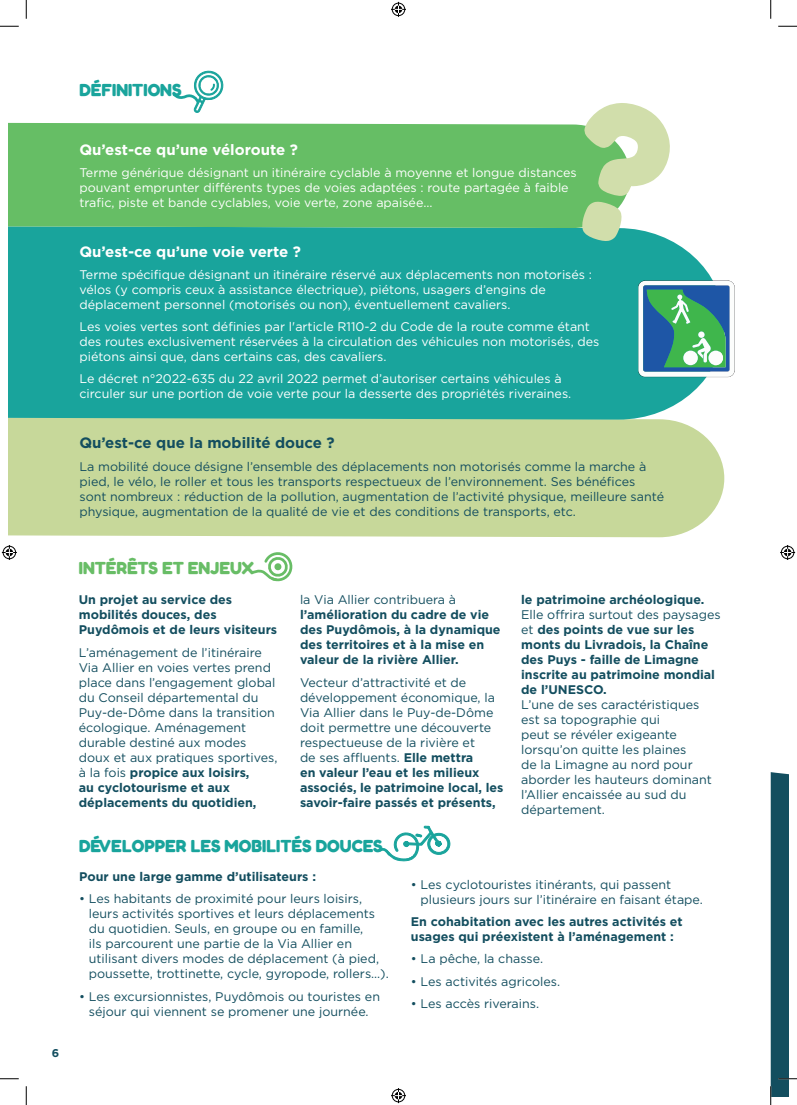
<style>
.page{position:relative;width:797px;height:1105px;background:#fff}
.page>*{position:absolute;margin:0;border:0;box-sizing:border-box;transform-origin:0 0}
.t1{font:700 17.5px "Fredoka";color:#19a49c}
.t2{font:700 17.5px "Fredoka";color:#68bd66}
.t3{font:700 15px "Gotham";color:#fff}
.t4{font:700 15px "Gotham";color:#134e5f}
.t5{font:12.5px/15px "Gotham";color:#134e5f}
.t6{font:12.5px/15px "Gotham";color:#fff}
.t7{font:700 12.5px/15px "Gotham";color:#134e5f}
.t8{font:700 11.25px "Gotham";color:#134e5f}
.s1{font-weight:700}
.s2{font-weight:400}
</style>
<div class="page">
<div style="left:9px;top:420px;width:715px;height:117px;background:#c7d89a"></div>
<div style="left:9px;top:228px;width:715px;height:192px;background:#19a49c"></div>
<div style="left:9px;top:122px;width:544px;height:106px;background:#66be65"></div>
<svg style="left:172px;top:70px;width:52px;height:43px"></svg>
<svg style="left:638px;top:281px;width:97px;height:96px"></svg>
<div style="left:708px;top:351px;width:15px;height:14px;background:#fcfdfc;border-radius:50%"></div>
<div style="left:683px;top:351px;width:15px;height:14px;background:#fcfdfc;border-radius:50%"></div>
<div style="left:698px;top:331px;width:6px;height:7px;background:#fcfdfc;border-radius:50%"></div>
<svg style="left:251px;top:552px;width:42px;height:30px"></svg>
<svg style="left:377px;top:825px;width:74px;height:37px"></svg>
<svg style="left:0;top:26px;width:19px;height:1px"></svg>
<svg style="left:778px;top:26px;width:19px;height:1px"></svg>
<svg style="left:0;top:1078px;width:19px;height:1px"></svg>
<svg style="left:26px;top:0;width:1px;height:19px"></svg>
<svg style="left:26px;top:1086px;width:1px;height:19px"></svg>
<svg style="left:770px;top:0;width:1px;height:19px"></svg>
<svg style="left:770px;top:772px;width:27px;height:333px"></svg>
<svg style="left:391px;top:2px;width:15px;height:15px"></svg>
<svg style="left:391px;top:1088px;width:15px;height:15px"></svg>
<svg style="left:2px;top:545px;width:15px;height:15px"></svg>
<svg style="left:780px;top:545px;width:15px;height:15px"></svg>
<svg style="left:553px;top:124px;width:127px;height:128px"></svg>
<p class="t8" style="left:52px;top:1045px;width:9px">6</p>
<h1 class="t1" style="left:79px;top:80px;width:104px">DÉFINITIONS</h1>
<p class="t3" style="left:79px;top:139px;width:220px">Qu’est-ce qu’une véloroute ?</p>
<p class="t6" style="left:79px;top:165px;width:499px">Terme générique désignant un itinéraire cyclable à moyenne et longue distances pouvant emprunter différents types de voies adaptées : route partagée à faible trafic, piste et bande cyclables, voie verte, zone apaisée...</p>
<p class="t3" style="left:79px;top:241px;width:223px">Qu’est-ce qu’une voie verte ?</p>
<p class="t6" style="left:79px;top:267px;width:514px">Terme spécifique désignant un itinéraire réservé aux déplacements non motorisés : vélos (y compris ceux à assistance électrique), piétons, usagers d’engins de déplacement personnel (motorisés ou non), éventuellement cavaliers.</p>
<p class="t6" style="left:79px;top:319px;width:521px">Les voies vertes sont définies par l'article R110-2 du Code de la route comme étant des routes exclusivement réservées à la circulation des véhicules non motorisés, des piétons ainsi que, dans certains cas, des cavaliers.</p>
<p class="t6" style="left:79px;top:371px;width:493px">Le décret n°2022-635 du 22 avril 2022 permet d’autoriser certains véhicules à circuler sur une portion de voie verte pour la desserte des propriétés riveraines.</p>
<p class="t4" style="left:79px;top:433px;width:257px">Qu’est-ce que la mobilité douce ?</p>
<p class="t5" style="left:79px;top:458px;width:586px">La mobilité douce désigne l’ensemble des déplacements non motorisés comme la marche à pied, le vélo, le roller et tous les transports respectueux de l’environnement. Ses bénéfices sont nombreux : réduction de la pollution, augmentation de l’activité physique, meilleure santé physique, augmentation de la qualité de vie et des conditions de transports, etc.</p>
<h1 class="t2" style="left:79px;top:557px;width:177px">INTÉRÊTS ET ENJEUX</h1>
<p class="t7" style="left:79px;top:592px;width:200px">Un projet au service des mobilités douces, des<br>Puydômois et de leurs visiteurs</p>
<p class="t5" style="left:79px;top:644px;width:200px">L’aménagement de l’itinéraire<br>Via Allier en voies vertes prend place dans l’engagement global du Conseil départemental du<br>Puy-de-Dôme dans la transition écologique. Aménagement durable destiné aux modes doux et aux pratiques sportives, à la fois <span class="s1">propice aux loisirs,<br>au cyclotourisme et aux déplacements du quotidien,</span></p>
<p class="t5" style="left:300px;top:592px;width:158px">la Via Allier contribuera à</p>
<p class="t7" style="left:300px;top:607px;width:202px">l’amélioration du cadre de vie des Puydômois, à la dynamique des territoires et à la mise en valeur de la rivière Allier.</p>
<p class="t5" style="left:300px;top:674px;width:205px">Vecteur d’attractivité et de développement économique, la<br>Via Allier dans le Puy-de-Dôme doit permettre une découverte respectueuse de la rivière et<br>de ses affluents. <span class="s1">Elle mettra<br>en valeur l’eau et les milieux associés, le patrimoine local, les savoir-faire passés et présents,</span></p>
<p class="t7" style="left:521px;top:592px;width:185px">le patrimoine archéologique.</p>
<p class="t7" style="left:521px;top:607px;width:201px"><span class="s2">Elle offrira surtout des paysages et</span> des points de vue sur les monts du Livradois, la Chaîne des Puys - faille de Limagne inscrite au patrimoine mondial de l’UNESCO.</p>
<p class="t5" style="left:521px;top:697px;width:192px">L’une de ses caractéristiques est sa topographie qui<br>peut se révéler exigeante lorsqu’on quitte les plaines<br>de la Limagne au nord pour aborder les hauteurs dominant l’Allier encaissée au sud du département.</p>
<h1 class="t1" style="left:79px;top:835px;width:305px">DÉVELOPPER LES MOBILITÉS DOUCES</h1>
<p class="t7" style="left:79px;top:869px;width:238px">Pour une large gamme d’utilisateurs :</p>
<p class="t5" style="left:89px;top:891px;width:301px;text-indent:-10px">• Les habitants de proximité pour leurs loisirs, leurs activités sportives et leurs déplacements du quotidien. Seuls, en groupe ou en famille,<br>ils parcourent une partie de la Via Allier en utilisant divers modes de déplacement (à pied, poussette, trottinette, cycle, gyropode, rollers…).</p>
<p class="t5" style="left:79px;top:988px;width:302px;text-align:center">• Les excursionnistes, Puydômois ou touristes en séjour qui viennent se promener une journée.</p>
<p class="t5" style="left:420px;top:877px;width:284px;text-indent:-10px">• Les cyclotouristes itinérants, qui passent plusieurs jours sur l’itinéraire en faisant étape.</p>
<p class="t7" style="left:411px;top:914px;width:273px">En cohabitation avec les autres activités et usages qui préexistent à l’aménagement :</p>
<p class="t5" style="left:411px;top:951px;width:134px">• La pêche, la chasse.</p>
<p class="t5" style="left:411px;top:973px;width:151px">• Les activités agricoles.</p>
<p class="t5" style="left:411px;top:995px;width:130px">• Les accès riverains.</p>
</div>
